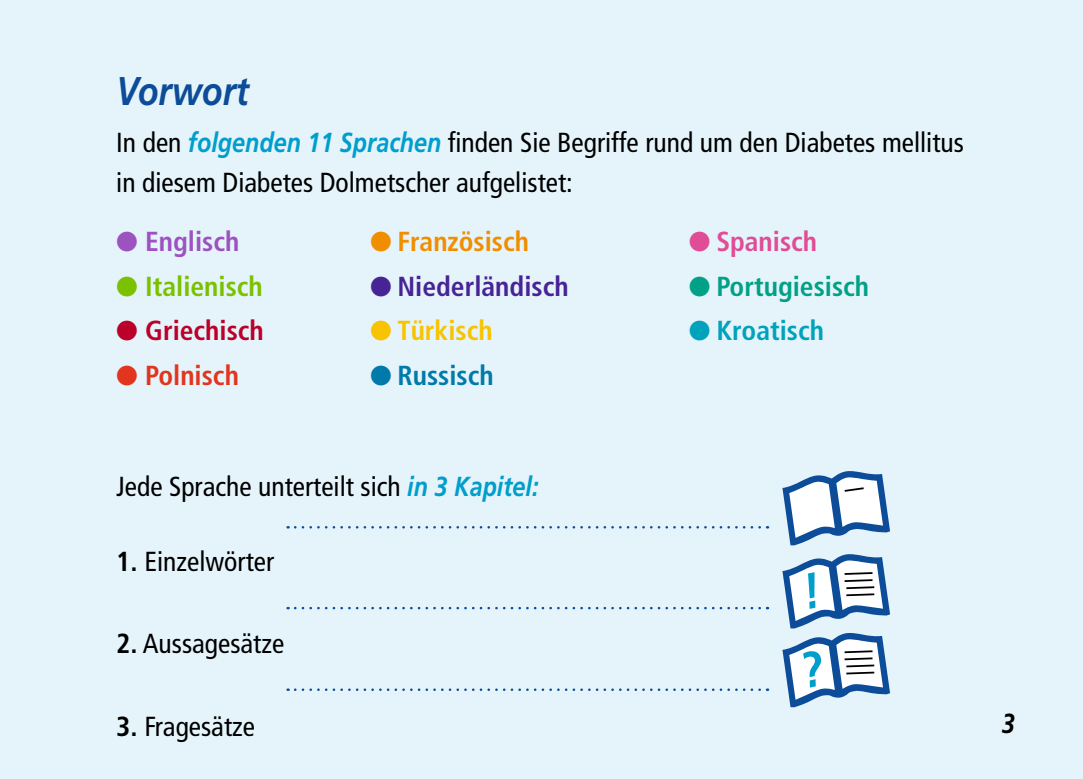
<style>
.page{position:relative;width:1083px;height:779px;background:#fff}
.page>*{position:absolute;margin:0;border:0;box-sizing:border-box;transform-origin:0 0}
.t1{font:italic 700 40px "Frutiger";color:#0c4c98;scale:.85 1}
.t2{font:condensed 27.5px/40px "Frutiger";color:#000}
.t3{font:700 condensed 27.5px "Frutiger";color:#472396}
.t4{font:700 condensed 27.5px "Frutiger";color:#00a187}
.t5{font:700 condensed 27.5px "Frutiger";color:#f18e00}
.t6{font:700 condensed 27.5px "Frutiger";color:#7bc100}
.t7{font:700 condensed 27.5px "Frutiger";color:#bb002a}
.t8{font:700 condensed 27.5px "Frutiger";color:#00a2bc}
.t9{font:700 condensed 27.5px "Frutiger";color:#9c53bf}
.t10{font:700 condensed 27.5px "Frutiger";color:#e04c96}
.t11{font:700 condensed 27.5px "Frutiger";color:#f8c300}
.t12{font:700 condensed 27.5px "Frutiger";color:#e2341f}
.t13{font:700 condensed 27.5px "Frutiger";color:#007aab}
.s1{font-weight:700;font-style:italic;font-stretch:normal;color:#009ecd}
.s2{font-weight:700}
</style>
<div class="page">
<div style="left:0;top:0;width:1083px;height:778px;background:#e5f4fa"></div>
<svg style="left:295px;top:526px;width:473px;height:2px"></svg>
<svg style="left:782px;top:471px;width:108px;height:74px"></svg>
<svg style="left:295px;top:606px;width:473px;height:3px"></svg>
<svg style="left:295px;top:688px;width:473px;height:2px"></svg>
<svg style="left:782px;top:554px;width:108px;height:153px"></svg>
<h1 class="t1" style="left:116px;top:67px;width:158px">Vorwort</h1>
<p class="t2" style="left:116px;top:123px;width:849px">In den <span class="s1">folgenden 11 Sprachen</span> finden Sie Begriffe rund um den Diabetes mellitus in diesem Diabetes Dolmetscher aufgelistet:</p>
<p class="t9" style="left:116px;top:225px;width:125px">● Englisch</p>
<p class="t5" style="left:370px;top:225px;width:161px">● Französisch</p>
<p class="t10" style="left:689px;top:225px;width:130px">● Spanisch</p>
<p class="t6" style="left:116px;top:269px;width:148px">● Italienisch</p>
<p class="t3" style="left:370px;top:269px;width:200px">● Niederländisch</p>
<p class="t4" style="left:689px;top:269px;width:182px">● Portugiesisch</p>
<p class="t7" style="left:116px;top:314px;width:149px">● Griechisch</p>
<p class="t11" style="left:370px;top:314px;width:124px">● Türkisch</p>
<p class="t8" style="left:689px;top:314px;width:137px">● Kroatisch</p>
<p class="t12" style="left:116px;top:359px;width:124px">● Polnisch</p>
<p class="t13" style="left:370px;top:359px;width:125px">● Russisch</p>
<p class="t2" style="left:116px;top:466px;width:424px">Jede Sprache unterteilt sich <span class="s1">in 3 Kapitel:</span></p>
<p class="t2" style="left:116px;top:541px;width:159px"><span class="s2">1.</span> Einzelwörter</p>
<p class="t2" style="left:116px;top:623px;width:170px"><span class="s2">2.</span> Aussagesätze</p>
<p class="t2" style="left:116px;top:706px;width:140px"><span class="s2">3.</span> Fragesätze</p>
</div>
